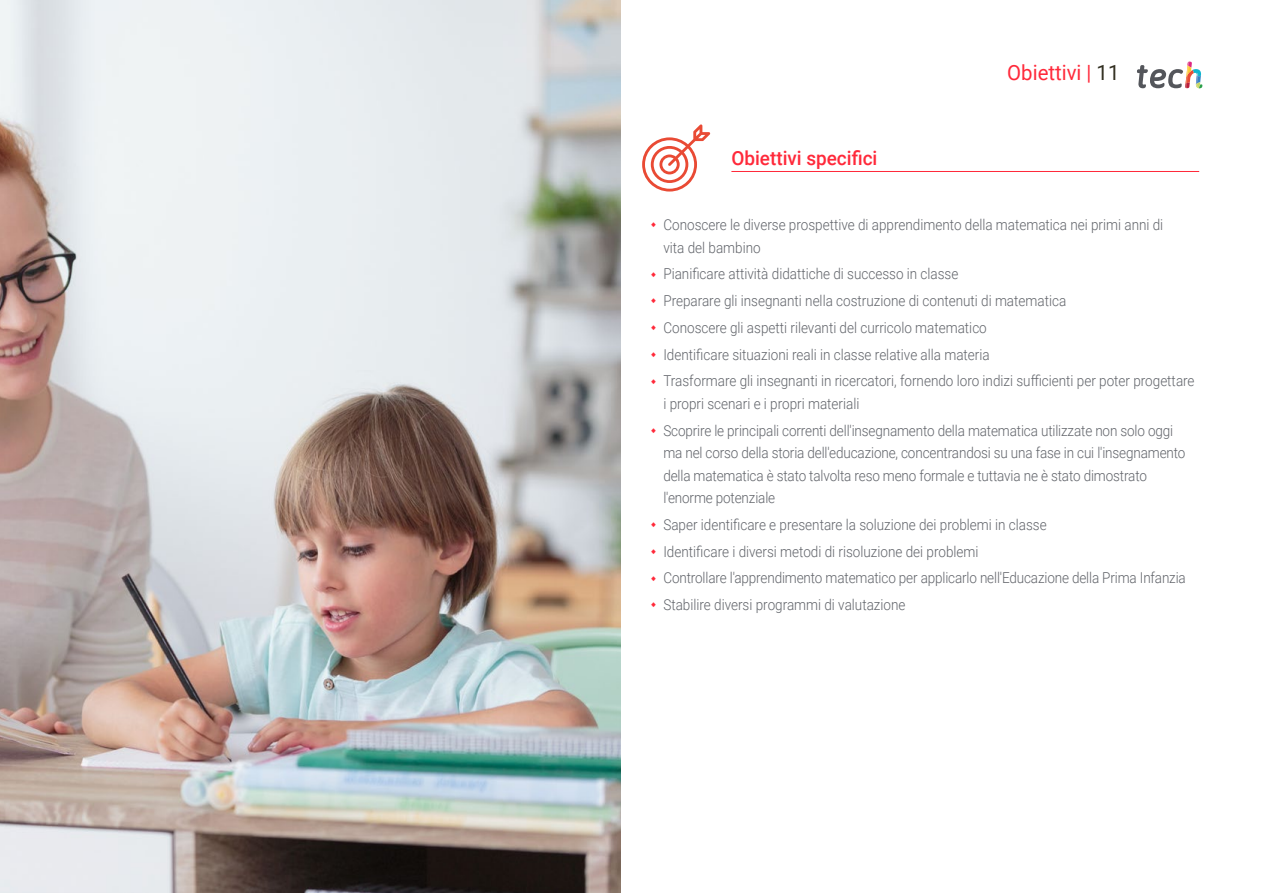
<style>
.page{position:relative;width:1263px;height:893px;background:#fff}
.page>*{position:absolute;margin:0;border:0;box-sizing:border-box;transform-origin:0 0}
.t1{font:21px "Roboto";color:#ff293a}
.t2{font:500 19.5px "Roboto";color:#ff293a}
.t3{font:300 15px/26.7px "Roboto";color:#61646a;scale:.9 1}
.s1{color:#312e20}
</style>
<div class="page">
<img style="left:0;top:0;width:621px;height:893px">
<hr style="left:731px;top:171px;width:468px;height:1px;background:#ff293a">
<svg style="left:642px;top:124px;width:68px;height:68px"></svg>
<svg style="left:1137px;top:62px;width:65px;height:27px"></svg>
<h2 class="t2" style="left:731px;top:144px;width:147px">Obiettivi specifici</h2>
<h1 class="t1" style="left:1007px;top:57px;width:114px">Obiettivi | <span class="s1">11</span></h1>
<p class="t3" style="left:663px;top:213px;width:557px;line-height:22.5px">Conoscere le diverse prospettive di apprendimento della matematica nei primi anni di vita del bambino</p>
<p class="t3" style="left:663px;top:260px;width:592px">Pianificare attività didattiche di successo in classe<br>Preparare gli insegnanti nella costruzione di contenuti di matematica<br>Conoscere gli aspetti rilevanti del curricolo matematico<br>Identificare situazioni reali in classe relative alla materia<br>Trasformare gli insegnanti in ricercatori, fornendo loro indizi sufficienti per poter progettare</p>
<p class="t3" style="left:663px;top:390px;width:568px">i propri scenari e i propri materiali<br>Scoprire le principali correnti dell'insegnamento della matematica utilizzate non solo oggi</p>
<p class="t3" style="left:663px;top:441px;width:581px;line-height:22.5px">ma nel corso della storia dell'educazione, concentrandosi su una fase in cui l'insegnamento della matematica è stato talvolta reso meno formale e tuttavia ne è stato dimostrato l'enorme potenziale</p>
<p class="t3" style="left:663px;top:511px;width:582px">Saper identificare e presentare la soluzione dei problemi in classe<br>Identificare i diversi metodi di risoluzione dei problemi<br>Controllare l'apprendimento matematico per applicarlo nell'Educazione della Prima Infanzia Stabilire diversi programmi di valutazione</p>
</div>
